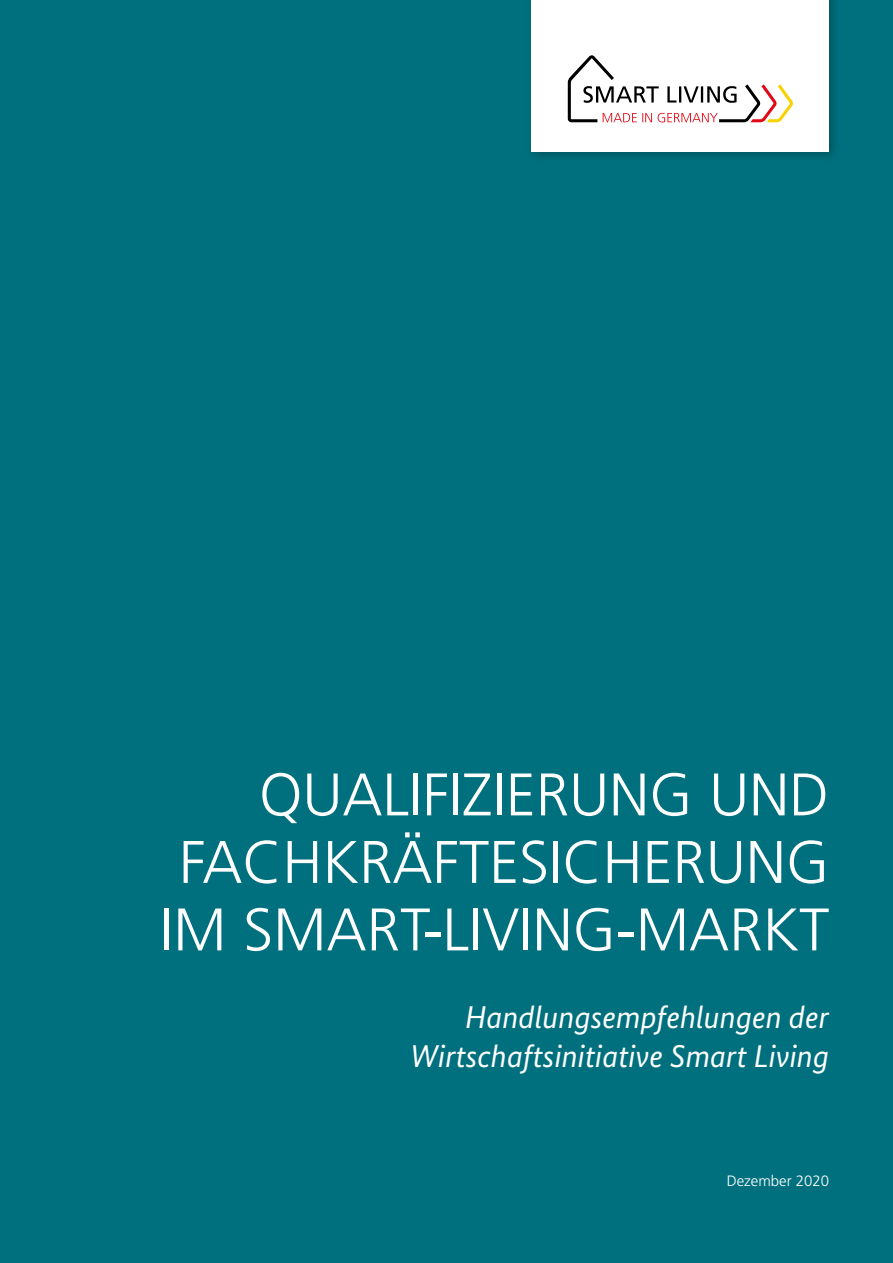
<style>
.page{position:relative;width:893px;height:1263px;background:#00707e}
.page>*{position:absolute;margin:0;border:0;box-sizing:border-box;transform-origin:0 0}
.t1{font:300 60px/67.5px "Frutiger LT Std";color:#fff;text-align:right}
.t2{font:italic 31.5px/39px "Bundes Sans";color:#fff;text-align:right}
.t3{font:300 15px "Frutiger LT Std";color:#fff}
</style>
<div class="page">
<div style="left:526px;top:0;width:315px;height:163px;background:#000;opacity:.25"></div>
<div style="left:531px;top:0;width:298px;height:151px;background:#fff"></div>
<svg style="left:568px;top:55px;width:225px;height:67px"></svg>
<p class="t1" style="left:160px;top:762px;width:671px">QUALIFIZIERUNG UND<br>FACHKRÄFTESICHERUNG<br>IM SMART-LIVING-MARKT</p>
<p class="t2" style="left:410px;top:998px;width:420px">Handlungsempfehlungen der<br>Wirtschaftsinitiative Smart Living</p>
<p class="t3" style="left:727px;top:1173px;width:104px">Dezember 2020</p>
</div>
